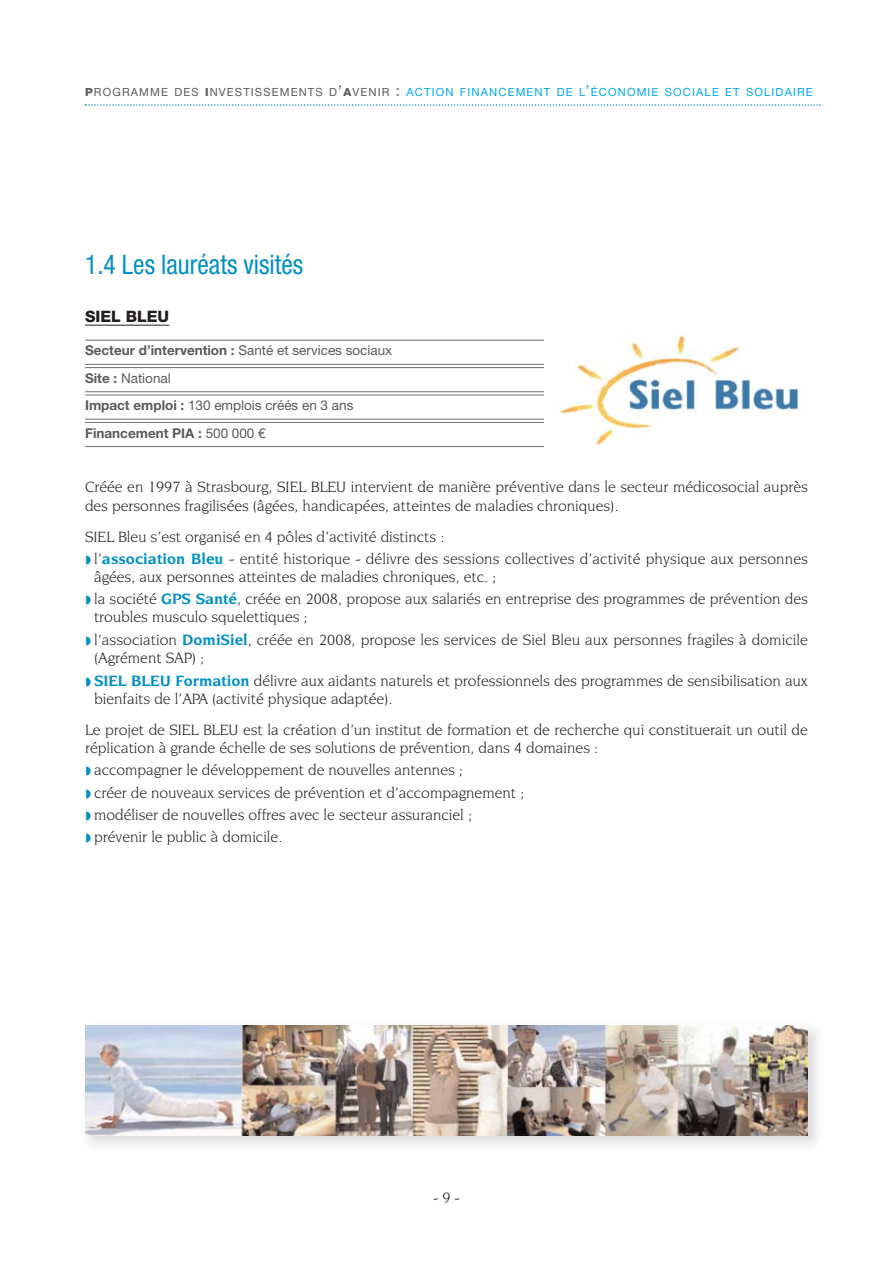
<style>
.page{position:relative;width:893px;height:1263px;background:#fff}
.page>*{position:absolute;margin:0;border:0;box-sizing:border-box;transform-origin:0 0}
.t1{font:condensed 27px "Helvetica Neue";color:#008fc5;scale:.95 1}
.t2{font:15.75px/22.2px "Novarese IT Cby BT";color:#231f20}
.t3{font:800 15.75px "Helvetica Neue";color:#231f20}
.t4{font:13.5px/27.5px "Helvetica Neue";color:#595a5b}
.t5{font:11.25px "Helvetica Neue";letter-spacing:.1em;color:#00a8ea}
.s1{font-weight:800;color:#595a5b}
.s2{color:#595a5b}
.s3{font-size:15px;color:#595a5b}
.s4{font-size:15px}
.s5{font-weight:700}
.s6{color:#008fc5}
.s7{font-weight:700;color:#008fc5}
</style>
<div class="page">
<svg style="left:85px;top:104px;width:736px;height:2px"></svg>
<hr style="left:85px;top:325px;width:84px;height:1px;background:#231f20">
<hr style="left:85px;top:340px;width:459px;height:1px;background:#6e6f70">
<hr style="left:85px;top:364px;width:459px;height:1px;background:#6e6f70">
<hr style="left:85px;top:367px;width:459px;height:1px;background:#6e6f70">
<hr style="left:85px;top:391px;width:459px;height:1px;background:#6e6f70">
<hr style="left:85px;top:395px;width:459px;height:1px;background:#6e6f70">
<hr style="left:85px;top:419px;width:459px;height:1px;background:#6e6f70">
<hr style="left:85px;top:422px;width:459px;height:1px;background:#6e6f70">
<hr style="left:85px;top:446px;width:459px;height:1px;background:#6e6f70">
<img style="left:558px;top:335px;width:242px;height:110px">
<img style="left:87px;top:1028px;width:731px;height:117px">
<img style="left:85px;top:1025px;width:723px;height:110px">
<p class="t5" style="left:85px;top:88px;width:729px"><span class="s1">P</span><span class="s2">ROGRAMME DES</span> <span class="s1">I</span><span class="s2">NVESTISSEMENTS D</span><span class="s3">’</span><span class="s1">A</span><span class="s2">VENIR</span> <span class="s3">:</span> ACTION FINANCEMENT DE L<span class="s4">’</span>ÉCONOMIE SOCIALE ET SOLIDAIRE</p>
<h1 class="t1" style="left:85px;top:255px;width:231px">1.4 Les lauréats visités</h1>
<p class="t3" style="left:85px;top:311px;width:86px">SIEL BLEU</p>
<p class="t4" style="left:85px;top:338px;width:309px"><span class="s5">Secteur d’intervention :</span> Santé et services sociaux <span class="s5">Site :</span> National<br><span class="s5">Impact emploi :</span> 130 emplois créés en 3 ans <span class="s5">Financement PIA :</span> 500 000 €</p>
<p class="t2" style="left:85px;top:479px;width:724px;line-height:18.8px">Créée en 1997 à Strasbourg, SIEL BLEU intervient de manière préventive dans le secteur médicosocial auprès des personnes fragilisées (âgées, handicapées, atteintes de maladies chroniques).</p>
<p class="t2" style="left:85px;top:527px;width:724px">SIEL Bleu s’est organisé en 4 pôles d’activité distincts :<br><span class="s6">◗</span> l’<span class="s7">association Bleu</span> - entité historique - délivre des sessions collectives d’activité physique aux personnes</p>
<p class="t2" style="left:85px;top:567px;width:724px;text-indent:9px">âgées, aux personnes atteintes de maladies chroniques, etc. ;<br><span class="s6">◗</span> la société <span class="s7">GPS Santé</span>, créée en 2008, propose aux salariés en entreprise des programmes de prévention des</p>
<p class="t2" style="left:85px;top:607px;width:724px;text-indent:9px">troubles musculo squelettiques ;<br><span class="s6">◗</span> l’association <span class="s7">DomiSiel</span>, créée en 2008, propose les services de Siel Bleu aux personnes fragiles à domicile</p>
<p class="t2" style="left:85px;top:647px;width:724px;line-height:23px;text-indent:9px">(Agrément SAP) ;<br><span class="s6">◗</span> <span class="s7">SIEL BLEU Formation</span> délivre aux aidants naturels et professionnels des programmes de sensibilisation aux</p>
<p class="t2" style="left:85px;top:685px;width:724px;line-height:30.8px;text-indent:9px">bienfaits de l’APA (activité physique adaptée).<br>Le projet de SIEL BLEU est la création d’un institut de formation et de recherche qui constituerait un outil de</p>
<p class="t2" style="left:85px;top:738px;width:515px">réplication à grande échelle de ses solutions de prévention, dans 4 domaines : <span class="s6">◗</span> accompagner le développement de nouvelles antennes ;<br><span class="s6">◗</span> créer de nouveaux services de prévention et d’accompagnement ;<br><span class="s6">◗</span> modéliser de nouvelles offres avec le secteur assuranciel ;<br><span class="s6">◗</span> prévenir le public à domicile.</p>
<p class="t2" style="left:433px;top:1187px;width:28px">-9-</p>
</div>
